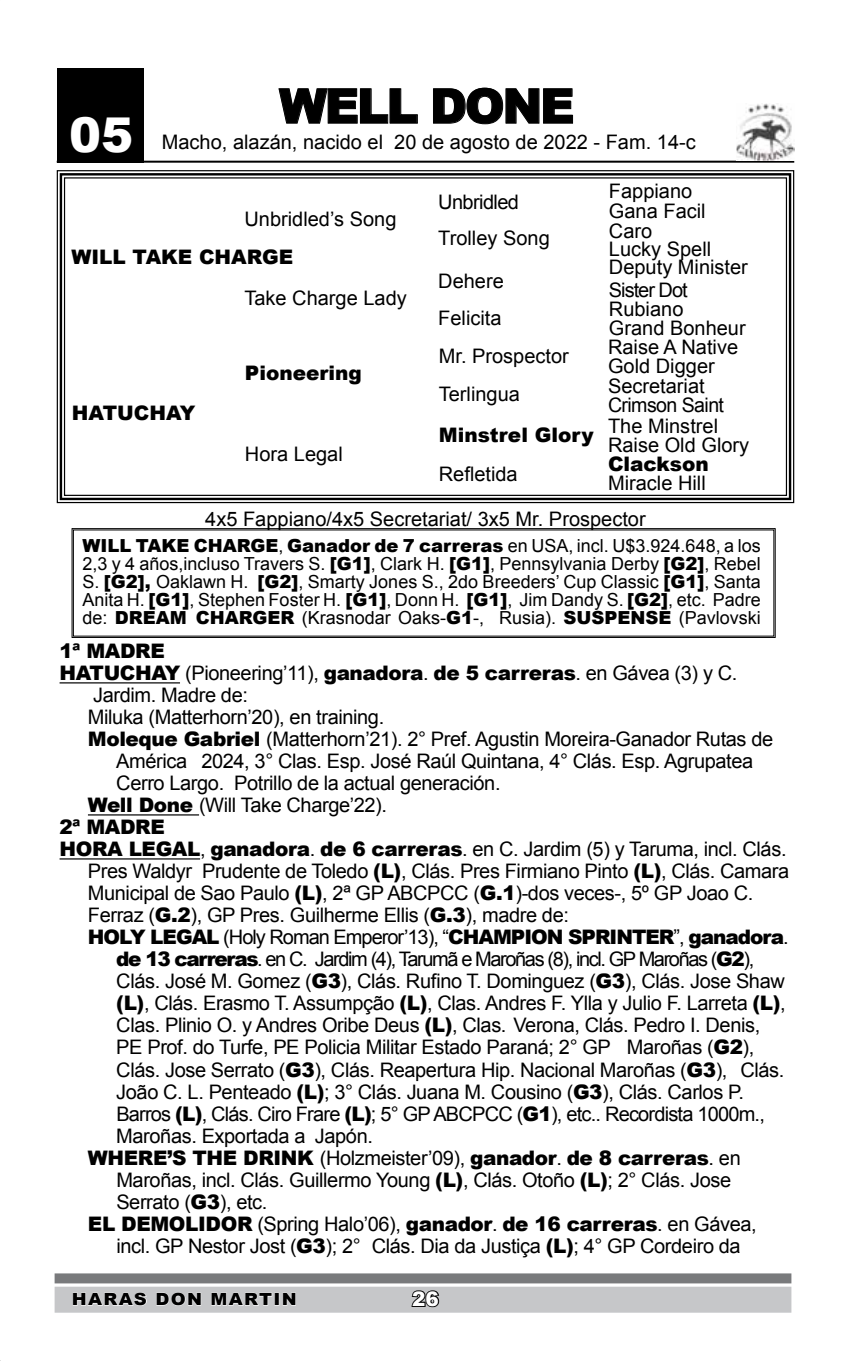
<style>
.page{position:relative;width:851px;height:1361px;background:#fff}
.page>*{position:absolute;margin:0;border:0;box-sizing:border-box;transform-origin:0 0}
.t1{font:900 48px "Arial";letter-spacing:-.05em;color:#000}
.t2{font:900 48px "Arial";color:#fff}
.t3{font:20px "Arial";letter-spacing:-.02em;color:#000}
.t4{font:20px "Arial";color:#000}
.t5{font:900 20px "Arial";letter-spacing:-.02em;color:#000}
.t6{font:20px "Arial";letter-spacing:-.04em;color:#000}
.t7{font:20px "Arial";letter-spacing:-.07em;color:#000}
.t8{font:900 20px "Arial";letter-spacing:-.05em;color:#000}
.t9{font:900 20px "Arial";color:#000}
.t10{font:20px "Arial";letter-spacing:-.05em;color:#000}
.t11{font:900 20px "Arial";color:#fff}
.t12{font:18px/18px "Arial";color:#000;text-align:justify}
.t13{font:900 16.8px "Arial";letter-spacing:.07em;color:#000;scale:1.08 1}
.s1{font-weight:900}
.s2{font-weight:400}
</style>
<div class="page">
<div style="left:55px;top:1273px;width:736px;height:10px;background:#797a7c"></div>
<div style="left:55px;top:1286px;width:736px;height:26px;background:#c6c7c9"></div>
<div style="left:57px;top:68px;width:86px;height:94px;background:#000"></div>
<svg style="left:56px;top:170px;width:738px;height:334px"></svg>
<div style="left:60px;top:173px;width:731px;height:327px;border:2px solid #000"></div>
<hr style="left:57px;top:161px;width:737px;height:2px;background:#000">
<hr style="left:60px;top:682px;width:120px;height:1px;background:#000">
<hr style="left:88px;top:814px;width:111px;height:1px;background:#000">
<hr style="left:60px;top:858px;width:140px;height:1px;background:#000">
<svg style="left:411px;top:1290px;width:29px;height:18px"></svg>
<svg style="left:72px;top:1292px;width:75px;height:14px"></svg>
<svg style="left:156px;top:1292px;width:46px;height:14px"></svg>
<svg style="left:211px;top:1292px;width:62px;height:14px"></svg>
<div style="left:275px;top:1293px;width:4px;height:12px;border:1px solid #fff"></div>
<svg style="left:282px;top:1292px;width:14px;height:14px"></svg>
<svg style="left:72px;top:528px;width:703px;height:110px"></svg>
<img style="left:736px;top:104px;width:58px;height:57px">
<svg style="left:278px;top:88px;width:140px;height:36px"></svg>
<svg style="left:433px;top:87px;width:140px;height:38px"></svg>
<h1 class="t2" style="left:69px;top:100px;width:66px">05</h1>
<h1 class="t1" style="left:279px;top:71px;width:297px">WELL DONE</h1>
<p class="t4" style="left:162px;top:129px;width:535px">Macho, alazán, nacido el 20 de agosto de 2022 - Fam. 14-c</p>
<p class="t4" style="left:244px;top:206px;width:153px">Unbridled’s Song</p>
<p class="t9" style="left:71px;top:242px;width:223px">WILL TAKE CHARGE</p>
<p class="t4" style="left:244px;top:285px;width:164px">Take Charge Lady</p>
<p class="t9" style="left:72px;top:399px;width:125px">HATUCHAY</p>
<p class="t9" style="left:245px;top:358px;width:118px">Pioneering</p>
<p class="t4" style="left:245px;top:441px;width:99px">Hora Legal</p>
<p class="t3" style="left:438px;top:189px;width:82px">Unbridled</p>
<p class="t4" style="left:438px;top:225px;width:113px">Trolley Song</p>
<p class="t3" style="left:438px;top:268px;width:67px">Dehere</p>
<p class="t4" style="left:438px;top:305px;width:65px">Felicita</p>
<p class="t4" style="left:438px;top:343px;width:132px">Mr. Prospector</p>
<p class="t4" style="left:438px;top:381px;width:83px">Terlingua</p>
<p class="t9" style="left:438px;top:420px;width:156px">Minstrel Glory</p>
<p class="t4" style="left:438px;top:461px;width:80px">Refletida</p>
<p class="t4" style="left:609px;top:178px;width:85px">Fappiano</p>
<p class="t4" style="left:609px;top:198px;width:98px">Gana Facil</p>
<p class="t3" style="left:609px;top:218px;width:45px">Caro</p>
<p class="t4" style="left:609px;top:236px;width:104px">Lucky Spell</p>
<p class="t4" style="left:609px;top:254px;width:140px">Deputy Minister</p>
<p class="t10" style="left:609px;top:276px;width:80px">Sister Dot</p>
<p class="t4" style="left:609px;top:295px;width:76px">Rubiano</p>
<p class="t4" style="left:609px;top:314px;width:138px">Grand Bonheur</p>
<p class="t4" style="left:608px;top:333px;width:132px">Raise A Native</p>
<p class="t4" style="left:608px;top:353px;width:108px">Gold Digger</p>
<p class="t4" style="left:608px;top:373px;width:98px">Secretariat</p>
<p class="t3" style="left:608px;top:391px;width:118px">Crimson Saint</p>
<p class="t4" style="left:608px;top:413px;width:112px">The Minstrel</p>
<p class="t4" style="left:608px;top:432px;width:143px">Raise Old Glory</p>
<p class="t9" style="left:608px;top:449px;width:102px">Clackson</p>
<p class="t4" style="left:608px;top:470px;width:99px">Miracle Hill</p>
<p class="t4" style="left:205px;top:506px;width:442px">4x5 Fappiano/4x5 Secretariat/ 3x5 Mr. Prospector</p>
<p class="t12" style="left:82px;top:536px;width:680px"><span class="s1">WILL TAKE CHARGE</span>, <span class="s1">Ganador de 7 carreras</span> en USA, incl. U$3.924.648, a los 2,3 y 4 años,incluso Travers S. <span class="s1">[G1]</span>, Clark H. <span class="s1">[G1]</span>, Pennsylvania Derby <span class="s1">[G2]</span>, Rebel S. <span class="s1">[G2],</span> Oaklawn H. <span class="s1">[G2]</span>, Smarty Jones S., 2do Breeders’ Cup Classic <span class="s1">[G1]</span>, Santa Anita H. <span class="s1">[G1]</span>, Stephen Foster H. <span class="s1">[G1]</span>, Donn H. <span class="s1">[G1]</span>, Jim Dandy S. <span class="s1">[G2]</span>, etc. Padre de: <span class="s1">DREAM CHARGER</span> (Krasnodar Oaks-<span class="s1">G1</span>-, Rusia). <span class="s1">SUSPENSE</span> (Pavlovski</p>
<p class="t5" style="left:60px;top:637px;width:107px">1ª MADRE</p>
<p class="t3" style="left:60px;top:660px;width:679px"><span class="s1">HATUCHAY</span> (Pioneering’11), <span class="s1">ganadora</span>. <span class="s1">de 5 carreras</span>. en Gávea (3) y C.</p>
<p class="t3" style="left:93px;top:682px;width:156px">Jardim. Madre de:</p>
<p class="t3" style="left:88px;top:704px;width:298px">Miluka (Matterhorn’20), en training.</p>
<p class="t3" style="left:88px;top:726px;width:686px"><span class="s1">Moleque Gabriel</span> (Matterhorn’21). 2° Pref. Agustin Moreira-Ganador Rutas de</p>
<p class="t3" style="left:116px;top:748px;width:638px">América 2024, 3° Clas. Esp. José Raúl Quintana, 4° Clás. Esp. Agrupatea</p>
<p class="t3" style="left:116px;top:770px;width:385px">Cerro Largo. Potrillo de la actual generación.</p>
<p class="t3" style="left:88px;top:792px;width:300px"><span class="s1">Well Done</span> (Will Take Charge’22).</p>
<p class="t5" style="left:60px;top:813px;width:107px">2ª MADRE</p>
<p class="t3" style="left:60px;top:836px;width:728px"><span class="s1">HORA LEGAL</span>, <span class="s1">ganadora</span>. <span class="s1">de 6 carreras</span>. en C. Jardim (5) y Taruma, incl. Clás.</p>
<p class="t3" style="left:88px;top:858px;width:702px">Pres Waldyr Prudente de Toledo <span class="s1">(L)</span>, Clás. Pres Firmiano Pinto <span class="s1">(L)</span>, Clás. Camara</p>
<p class="t3" style="left:88px;top:880px;width:666px">Municipal de Sao Paulo <span class="s1">(L)</span>, 2ª GP ABCPCC (<span class="s1">G.1</span>)-dos veces-, 5º GP Joao C.</p>
<p class="t3" style="left:88px;top:902px;width:482px">Ferraz (<span class="s1">G.2</span>), GP Pres. Guilherme Ellis (<span class="s1">G.3</span>), madre de:</p>
<p class="t8" style="left:88px;top:923px;width:702px">HOLY LEGAL <span class="s2">(Holy Roman Emperor’13), “</span>CHAMPION SPRINTER<span class="s2">”,</span> ganadora<span class="s2">.</span></p>
<p class="t7" style="left:116px;top:946px;width:639px"><span class="s1">de 13 carreras</span>. en C. Jardim (4), Tarumã e Maroñas (8), incl. GP Maroñas (<span class="s1">G2</span>),</p>
<p class="t3" style="left:116px;top:968px;width:670px">Clás. José M. Gomez (<span class="s1">G3</span>), Clás. Rufino T. Dominguez (<span class="s1">G3</span>), Clás. Jose Shaw</p>
<p class="t3" style="left:116px;top:990px;width:671px"><span class="s1">(L)</span>, Clás. Erasmo T. Assumpção <span class="s1">(L)</span>, Clas. Andres F. Ylla y Julio F. Larreta <span class="s1">(L)</span>,</p>
<p class="t3" style="left:116px;top:1012px;width:645px">Clas. Plinio O. y Andres Oribe Deus <span class="s1">(L)</span>, Clas. Verona, Clás. Pedro I. Denis,</p>
<p class="t3" style="left:116px;top:1034px;width:639px">PE Prof. do Turfe, PE Policia Militar Estado Paraná; 2° GP Maroñas (<span class="s1">G2</span>),</p>
<p class="t3" style="left:116px;top:1056px;width:669px">Clás. Jose Serrato (<span class="s1">G3</span>), Clás. Reapertura Hip. Nacional Maroñas (<span class="s1">G3</span>), Clás.</p>
<p class="t3" style="left:116px;top:1078px;width:629px">João C. L. Penteado <span class="s1">(L)</span>; 3° Clás. Juana M. Cousino (<span class="s1">G3</span>), Clás. Carlos P.</p>
<p class="t6" style="left:116px;top:1100px;width:650px">Barros <span class="s1">(L)</span>, Clás. Ciro Frare <span class="s1">(L)</span>; 5° GP ABCPCC (<span class="s1">G1</span>), etc.. Recordista 1000m.,</p>
<p class="t3" style="left:116px;top:1122px;width:258px">Maroñas. Exportada a Japón.</p>
<p class="t5" style="left:88px;top:1143px;width:654px">WHERE’S THE DRINK <span class="s2">(Holzmeister’09),</span> ganador<span class="s2">.</span> de 8 carreras<span class="s2">. en</span></p>
<p class="t3" style="left:116px;top:1166px;width:616px">Maroñas, incl. Clás. Guillermo Young <span class="s1">(L)</span>, Clás. Otoño <span class="s1">(L)</span>; 2° Clás. Jose</p>
<p class="t3" style="left:116px;top:1188px;width:153px">Serrato (<span class="s1">G3</span>), etc.</p>
<p class="t5" style="left:88px;top:1209px;width:670px">EL DEMOLIDOR <span class="s2">(Spring Halo’06),</span> ganador<span class="s2">.</span> de 16 carreras<span class="s2">. en Gávea,</span></p>
<p class="t3" style="left:116px;top:1232px;width:625px">incl. GP Nestor Jost (<span class="s1">G3</span>); 2° Clás. Dia da Justiça <span class="s1">(L)</span>; 4° GP Cordeiro da</p>
<p class="t13" style="left:72px;top:1287px;width:210px">HARAS DON MARTIN</p>
<p class="t11" style="left:412px;top:1284px;width:28px">26</p>
</div>
